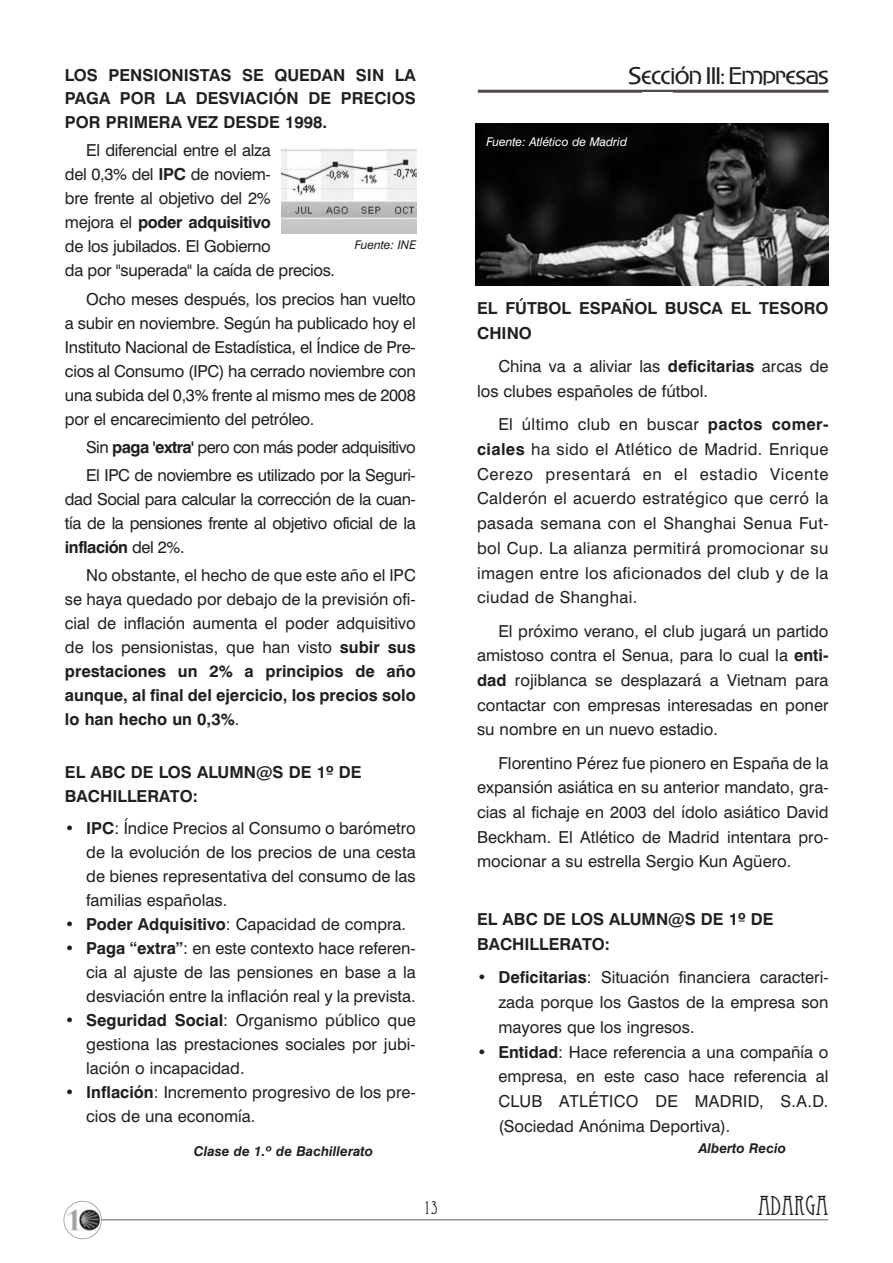
<style>
.page{position:relative;width:893px;height:1263px;background:#fff}
.page>*{position:absolute;margin:0;border:0;box-sizing:border-box;transform-origin:0 0}
.t1{font:27px "Cg Eccentric";color:#231f20}
.t2{font:300 24px "Cg Advertisers Gothic";color:#231f20}
.t3{font:18px "Cg Eccentric";color:#231f20}
.t4{font:16.5px/24px "Swiss 721 BT";color:#231f20;text-align:justify}
.t5{font:700 16.5px/23.7px "Swiss 721 BT";color:#231f20}
.t6{font:16.5px/24px "Swiss 721 BT";letter-spacing:-.02em;color:#231f20}
.t7{font:16.5px/28.2px "Swiss 721 BT";letter-spacing:-.025em;color:#231f20}
.t8{font:italic 700 13.5px "Swiss 721 BT";color:#231f20}
.t9{font:italic 12px "Swiss 721 BT";color:#fff}
.t10{font:italic 12px "Swiss 721 BT";color:#231f20}
.s1{font-weight:700}
</style>
<div class="page">
<hr style="left:65px;top:1219px;width:763px;height:1px;background:#939598">
<img style="left:64px;top:1207px;width:38px;height:26px">
<div style="left:64px;top:1201px;width:38px;height:38px;border:2px solid #939598;border-radius:50%"></div>
<hr style="left:478px;top:90px;width:350px;height:3px;background:#524a47">
<img style="left:281px;top:148px;width:135px;height:85px">
<img style="left:476px;top:124px;width:352px;height:162px">
<div style="left:642px;top:92px;width:31px;height:30px;background:#fff"></div>
<p class="t5" style="left:65px;top:65px;width:352px;text-align:justify">LOS PENSIONISTAS SE QUEDAN SIN LA PAGA POR LA DESVIACIÓN DE PRECIOS POR PRIMERA VEZ DESDE 1998.</p>
<p class="t6" style="left:65px;top:140px;width:272px;text-indent:21px">El diferencial entre el alza<br>del 0,3% del <span class="s1">IPC</span> de noviem-<br>bre frente al objetivo del 2%<br>mejora el <span class="s1">poder adquisitivo<br></span>de los jubilados. El Gobierno<br>da por "superada" la caída de precios.</p>
<p class="t4" style="left:65px;top:288px;width:352px;text-indent:21px">Ocho meses después, los precios han vuelto a subir en noviembre. Según ha publicado hoy el Instituto Nacional de Estadística, el Índice de Pre&shy;cios al Consumo (IPC) ha cerrado noviembre con una subida del 0,3% frente al mismo mes de 2008 por el encarecimiento del petróleo.</p>
<p class="t7" style="left:86px;top:435px;width:331px">Sin <span class="s1">paga 'extra'</span> pero con más poder adquisitivo<br>El IPC de noviembre es utilizado por la Seguri-</p>
<p class="t4" style="left:65px;top:489px;width:352px">dad Social para calcular la corrección de la cuan&shy;tía de la pensiones frente al objetivo oficial de la <span class="s1">inflación</span> del 2%.</p>
<p class="t4" style="left:65px;top:565px;width:352px;text-indent:21px">No obstante, el hecho de que este año el IPC se haya quedado por debajo de la previsión ofi&shy;cial de inflación aumenta el poder adquisitivo de los pensionistas, que han visto <span class="s1">subir sus prestaciones un 2% a principios de año aunque, al final del ejercicio, los precios solo lo han hecho un 0,3%</span>.</p>
<p class="t5" style="left:65px;top:761px;width:298px">EL ABC DE LOS ALUMN@S DE 1º DE<br>BACHILLERATO:</p>
<p class="t4" style="left:86px;top:818px;width:331px;text-indent:-21px">• <span class="s1">IPC</span>: Índice Precios al Consumo o barómetro de la evolución de los precios de una cesta de bienes representativa del consumo de las familias españolas.</p>
<p class="t4" style="left:65px;top:914px;width:343px">• <span class="s1">Poder Adquisitivo</span>: Capacidad de compra.</p>
<p class="t4" style="left:86px;top:938px;width:331px;text-indent:-21px">• <span class="s1">Paga “extra”</span>: en este contexto hace referen&shy;cia al ajuste de las pensiones en base a la desviación entre la inflación real y la prevista.</p>
<p class="t4" style="left:86px;top:1010px;width:331px;text-indent:-21px">• <span class="s1">Seguridad Social</span>: Organismo público que gestiona las prestaciones sociales por jubi&shy;lación o incapacidad.</p>
<p class="t4" style="left:86px;top:1082px;width:331px;text-indent:-21px">• <span class="s1">Inflación</span>: Incremento progresivo de los pre&shy;cios de una economía.</p>
<p class="t8" style="left:194px;top:1146px;width:181px">Clase de 1.º de Bachillerato</p>
<p class="t10" style="left:355px;top:241px;width:63px">Fuente: INE</p>
<h2 class="t2" style="left:629px;top:66px;width:201px">Sección III: Empresas</h2>
<p class="t9" style="left:486px;top:138px;width:142px">Fuente: Atlético de Madrid</p>
<p class="t5" style="left:477px;top:298px;width:353px;line-height:24.8px">EL FÚTBOL ESPAÑOL BUSCA EL TESORO<br>CHINO</p>
<p class="t4" style="left:477px;top:356px;width:353px;line-height:24.8px;text-indent:21px">China va a aliviar las <span class="s1">deficitarias</span> arcas de los clubes españoles de fútbol.</p>
<p class="t4" style="left:477px;top:414px;width:353px;line-height:24.8px;text-indent:21px">El último club en buscar <span class="s1">pactos comer&shy;ciales</span> ha sido el Atlético de Madrid. Enrique Cerezo presentará en el estadio Vicente Calderón el acuerdo estratégico que cerró la pasada semana con el Shanghai Senua Fut&shy;bol Cup. La alianza permitirá promocionar su imagen entre los aficionados del club y de la ciudad de Shanghai.</p>
<p class="t4" style="left:477px;top:620px;width:353px;line-height:24.8px;text-indent:21px">El próximo verano, el club jugará un partido amistoso contra el Senua, para lo cual la <span class="s1">enti&shy;dad</span> rojiblanca se desplazará a Vietnam para contactar con empresas interesadas en poner su nombre en un nuevo estadio.</p>
<p class="t4" style="left:477px;top:752px;width:353px;line-height:24.8px;text-indent:21px">Florentino Pérez fue pionero en España de la expansión asiática en su anterior mandato, gra&shy;cias al fichaje en 2003 del ídolo asiático David Beckham. El Atlético de Madrid intentara pro&shy;mocionar a su estrella Sergio Kun Agüero.</p>
<p class="t5" style="left:477px;top:909px;width:298px;line-height:24.8px">EL ABC DE LOS ALUMN@S DE 1º DE<br>BACHILLERATO:</p>
<p class="t4" style="left:498px;top:967px;width:332px;line-height:24.8px;text-indent:-21px">• <span class="s1">Deficitarias</span>: Situación financiera caracteri&shy;zada porque los Gastos de la empresa son mayores que los ingresos.</p>
<p class="t4" style="left:498px;top:1041px;width:332px;line-height:24.8px;text-indent:-21px">• <span class="s1">Entidad</span>: Hace referencia a una compañía o empresa, en este caso hace referencia al CLUB ATLÉTICO DE MADRID, S.A.D. (Sociedad Anónima Deportiva).</p>
<p class="t8" style="left:699px;top:1144px;width:89px">Alberto Recio</p>
<p class="t3" style="left:423px;top:1197px;width:16px">13</p>
<h1 class="t1" style="left:758px;top:1190px;width:72px">ADARGA</h1>
</div>
